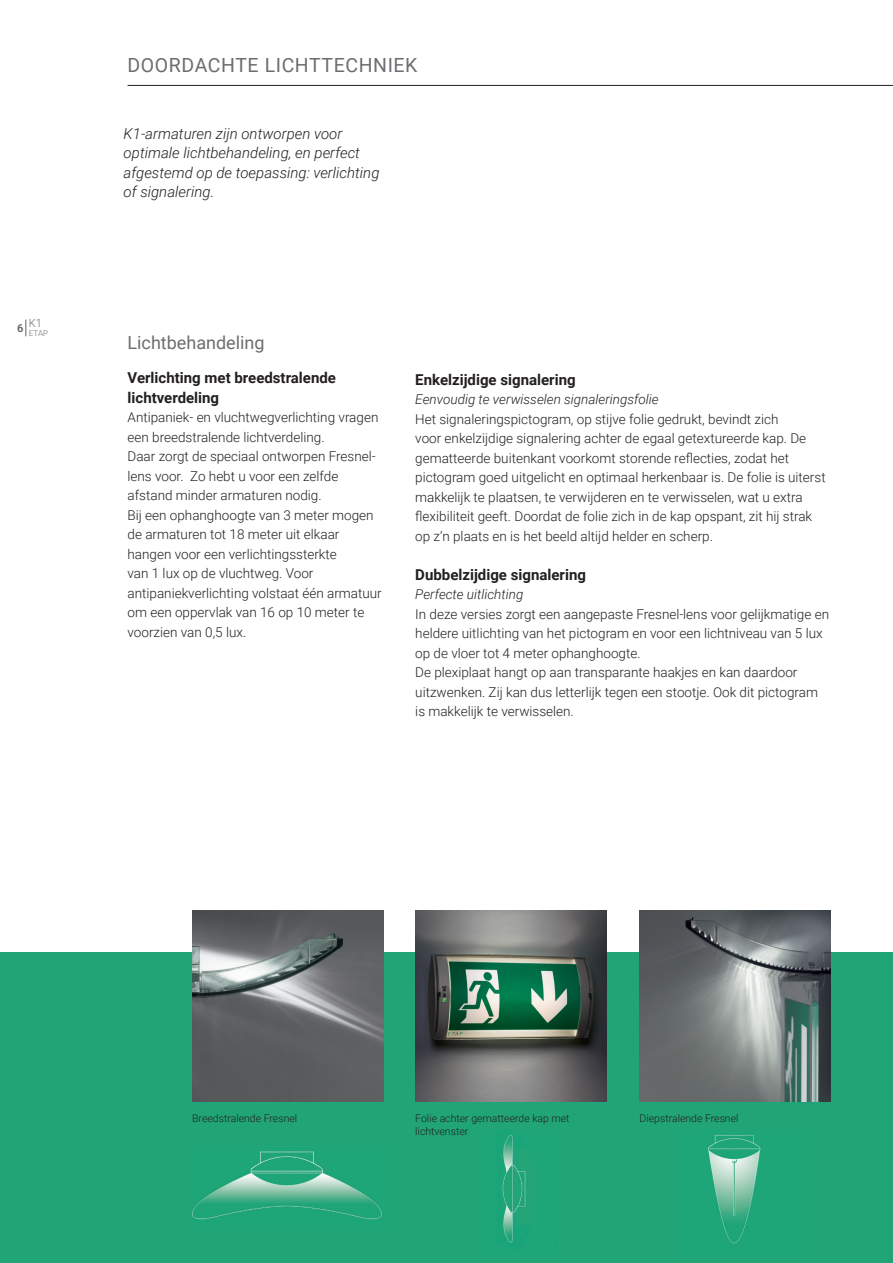
<style>
.page{position:relative;width:893px;height:1263px;background:#fff}
.page>*{position:absolute;margin:0;border:0;box-sizing:border-box;transform-origin:0 0}
.t1{font:19.5px "Roboto";letter-spacing:.03em;color:#6c6d70}
.t2{font:18px "Roboto";color:#6c6d70}
.t3{font:italic 300 15px/19.5px "Roboto";color:#231f20}
.t4{font:700 15px/19.5px "Roboto";color:#231f20}
.t5{font:300 13.5px/19.5px "Roboto";color:#231f20}
.t6{font:italic 300 13.5px "Roboto";color:#231f20}
.t7{font:300 11.1px "Roboto";color:#6c6d70}
.t8{font:700 11.1px "Roboto";color:#6c6d70}
.t9{font:300 10.5px/12.6px "Roboto";color:#231f20}
.t10{font:300 7.95px "Roboto";color:#6c6d70}
</style>
<div class="page">
<div style="left:0;top:952px;width:893px;height:311px;background:#21a577"></div>
<img style="left:415px;top:910px;width:192px;height:191px">
<img style="left:192px;top:910px;width:192px;height:191px">
<img style="left:502px;top:1134px;width:24px;height:109px">
<img style="left:708px;top:1135px;width:53px;height:109px">
<img style="left:192px;top:1151px;width:190px;height:69px">
<hr style="left:128px;top:85px;width:765px;height:1px;background:#231f20">
<svg style="left:25px;top:320px;width:1px;height:16px"></svg>
<img style="left:639px;top:910px;width:192px;height:191px">
<p class="t7" style="left:29px;top:315px;width:15px">K1</p>
<p class="t8" style="left:17px;top:320px;width:8px">6</p>
<p class="t10" style="left:29px;top:328px;width:21px">ETAP</p>
<h1 class="t1" style="left:128px;top:52px;width:291px">DOORDACHTE LICHTTECHNIEK</h1>
<p class="t3" style="left:124px;top:123px;width:257px">K1-armaturen zijn ontworpen voor optimale lichtbehandeling, en perfect afgestemd op de toepassing: verlichting of signalering.</p>
<h2 class="t2" style="left:128px;top:330px;width:139px">Lichtbehandeling</h2>
<p class="t4" style="left:128px;top:368px;width:210px">Verlichting met breedstralende lichtverdeling</p>
<p class="t5" style="left:128px;top:407px;width:256px">Antipaniek- en vluchtwegverlichting vragen een breedstralende lichtverdeling.<br>Daar zorgt de speciaal ontworpen Fresnel&shy;lens voor. Zo hebt u voor een zelfde afstand minder armaturen nodig.<br>Bij een ophanghoogte van 3 meter mogen de armaturen tot 18 meter uit elkaar hangen voor een verlichtingssterkte<br>van 1 lux op de vluchtweg. Voor antipaniekverlichting volstaat één armatuur om een oppervlak van 16 op 10 meter te voorzien van 0,5 lux.</p>
<p class="t4" style="left:415px;top:369px;width:162px">Enkelzijdige signalering</p>
<p class="t6" style="left:415px;top:390px;width:245px">Eenvoudig te verwisselen signaleringsfolie</p>
<p class="t5" style="left:415px;top:409px;width:412px">Het signaleringspictogram, op stijve folie gedrukt, bevindt zich<br>voor enkelzijdige signalering achter de egaal getextureerde kap. De gematteerde buitenkant voorkomt storende reflecties, zodat het pictogram goed uitgelicht en optimaal herkenbaar is. De folie is uiterst makkelijk te plaatsen, te verwijderen en te verwisselen, wat u extra flexibiliteit geeft. Doordat de folie zich in de kap opspant, zit hij strak op z’n plaats en is het beeld altijd helder en scherp.</p>
<p class="t4" style="left:415px;top:564px;width:172px">Dubbelzijdige signalering</p>
<p class="t6" style="left:415px;top:585px;width:110px">Perfecte uitlichting</p>
<p class="t5" style="left:415px;top:604px;width:415px">In deze versies zorgt een aangepaste Fresnel-lens voor gelijkmatige en heldere uitlichting van het pictogram en voor een lichtniveau van 5 lux op de vloer tot 4 meter ophanghoogte.<br>De plexiplaat hangt op aan transparante haakjes en kan daardoor uitzwenken. Zij kan dus letterlijk tegen een stootje. Ook dit pictogram is makkelijk te verwisselen.</p>
<p class="t9" style="left:192px;top:1111px;width:107px">Breedstralende Fresnel</p>
<p class="t9" style="left:415px;top:1111px;width:156px">Folie achter gematteerde kap met lichtvenster</p>
<p class="t9" style="left:639px;top:1111px;width:100px">Diepstralende Fresnel</p>
</div>
